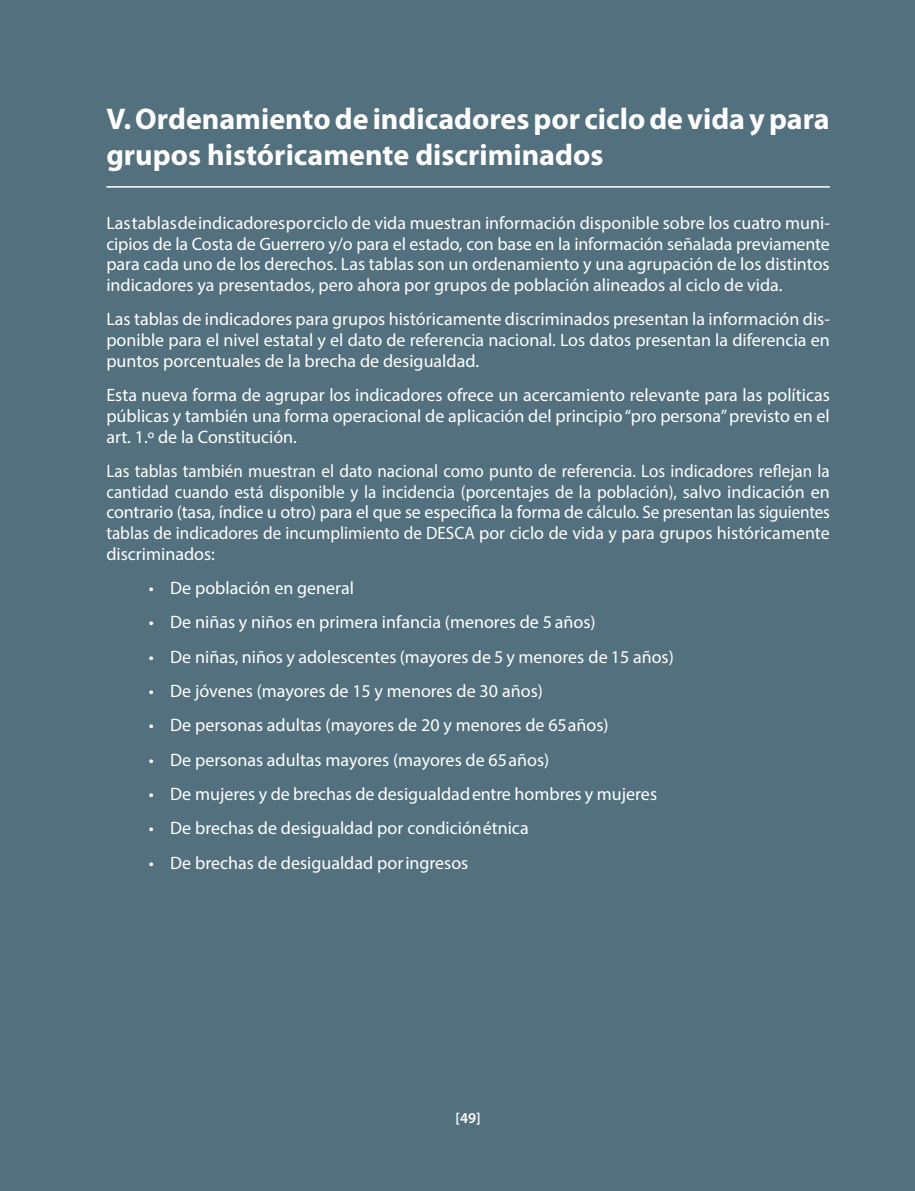
<style>
.page{position:relative;width:915px;height:1191px;background:#fff}
.page>*{position:absolute;margin:0;border:0;box-sizing:border-box;transform-origin:0 0}
.t1{font:700 30px/36px "Myriad Pro";color:#fff}
.t2{font:18px/20.7px "Myriad Pro";color:#fff;text-align:justify}
.t3{font:18px/20.7px "Myriad Pro";color:#fff;text-align:justify;scale:.95 1}
.t4{font:600 15px "Myriad Pro";color:#fff}
</style>
<div class="page">
<div style="left:0;top:0;width:914px;height:1191px;background:#52707d"></div>
<hr style="left:106px;top:186px;width:723px;height:2px;background:#fff">
<h1 class="t1" style="left:106px;top:100px;width:724px">V. Ordenamiento de indicadores por ciclo de vida y para grupos históricamente discriminados</h1>
<p class="t2" style="left:106px;top:212px;width:724px">Las tablas de indicadores por ciclo de vida muestran información disponible sobre los cuatro muni&shy;cipios de la Costa de Guerrero y/o para el estado, con base en la información señalada previamente para cada uno de los derechos. Las tablas son un ordenamiento y una agrupación de los distintos indicadores ya presentados, pero ahora por grupos de población alineados al ciclo de vida.</p>
<p class="t2" style="left:106px;top:309px;width:724px">Las tablas de indicadores para grupos históricamente discriminados presentan la información dis&shy;ponible para el nivel estatal y el dato de referencia nacional. Los datos presentan la diferencia en puntos porcentuales de la brecha de desigualdad.</p>
<p class="t2" style="left:106px;top:384px;width:724px">Esta nueva forma de agrupar los indicadores ofrece un acercamiento relevante para las políticas públicas y también una forma operacional de aplicación del principio “pro persona” previsto en el art. 1.º de la Constitución.</p>
<p class="t3" style="left:106px;top:460px;width:762px">Las tablas también muestran el dato nacional como punto de referencia. Los indicadores reflejan la cantidad cuando está disponible y la incidencia (porcentajes de la población), salvo indicación en contrario (tasa, índice u otro) para el que se especifica la forma de cálculo. Se presentan las siguientes tablas de indicadores de incumplimiento de DESCA por ciclo de vida y para grupos históricamente discriminados:</p>
<p class="t2" style="left:149px;top:577px;width:206px">• De población en general</p>
<p class="t2" style="left:149px;top:612px;width:448px">• De niñas y niños en primera infancia (menores de 5 años)</p>
<p class="t2" style="left:149px;top:646px;width:526px">• De niñas, niños y adolescentes (mayores de 5 y menores de 15 años)</p>
<p class="t2" style="left:149px;top:680px;width:395px">• De jóvenes (mayores de 15 y menores de 30 años)</p>
<p class="t2" style="left:149px;top:714px;width:461px">• De personas adultas (mayores de 20 y menores de 65 años)</p>
<p class="t2" style="left:149px;top:749px;width:402px">• De personas adultas mayores (mayores de 65 años)</p>
<p class="t2" style="left:149px;top:783px;width:509px">• De mujeres y de brechas de desigualdad entre hombres y mujeres</p>
<p class="t2" style="left:149px;top:817px;width:381px">• De brechas de desigualdad por condición étnica</p>
<p class="t2" style="left:149px;top:852px;width:321px">• De brechas de desigualdad por ingresos</p>
<p class="t4" style="left:455px;top:1108px;width:27px">[49]</p>
</div>
